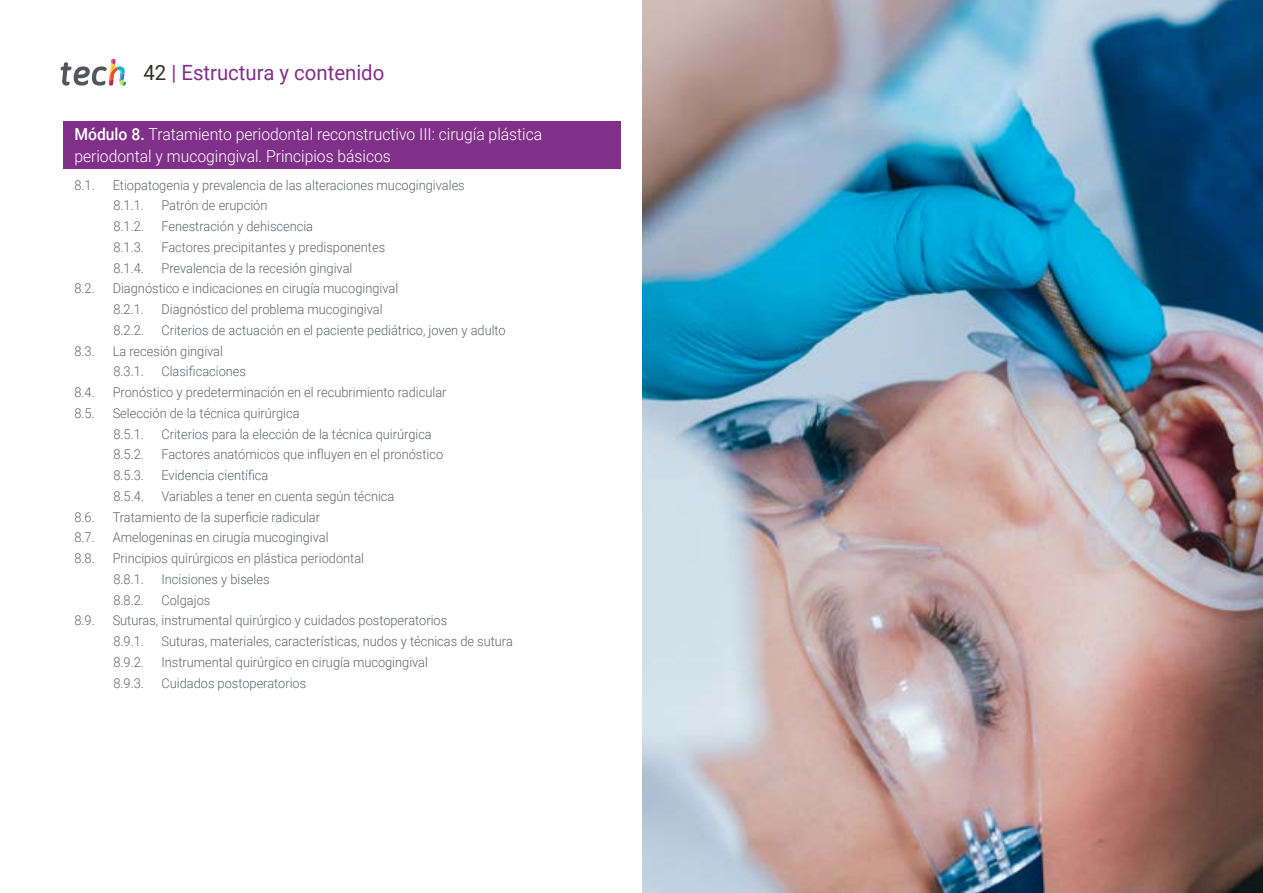
<style>
.page{position:relative;width:1263px;height:893px;background:#fff}
.page>*{position:absolute;margin:0;border:0;box-sizing:border-box;transform-origin:0 0}
.t1{font:21px "Roboto";color:#813089}
.t2{font:300 16.5px/22.5px "Roboto";color:#fff;scale:.95 1}
.t3{font:300 13.5px/20.7px "Roboto";color:#61646a;scale:.95 1}
.s1{color:#312e20}
.s2{font-weight:500}
</style>
<div class="page">
<svg style="left:61px;top:59px;width:65px;height:27px"></svg>
<div style="left:63px;top:121px;width:558px;height:48px;background:#813089"></div>
<img style="left:642px;top:0;width:621px;height:893px">
<h1 class="t1" style="left:144px;top:57px;width:242px"><span class="s1">42</span> | Estructura y contenido</h1>
<p class="t2" style="left:74px;top:122px;width:494px"><span class="s2">Módulo 8.</span> Tratamiento periodontal reconstructivo III: cirugía plástica periodontal y mucogingival. Principios básicos</p>
<p class="t3" style="left:74px;top:174px;width:23px">8.1.</p>
<p class="t3" style="left:113px;top:174px;width:372px">Etiopatogenia y prevalencia de las alteraciones mucogingivales<br>8.1.1.</p>
<p class="t3" style="left:161px;top:195px;width:113px">Patrón de erupción</p>
<p class="t3" style="left:113px;top:215px;width:34px">8.1.2.</p>
<p class="t3" style="left:161px;top:215px;width:161px">Fenestración y dehiscencia</p>
<p class="t3" style="left:113px;top:236px;width:34px">8.1.3.</p>
<p class="t3" style="left:161px;top:236px;width:237px">Factores precipitantes y predisponentes</p>
<p class="t3" style="left:113px;top:257px;width:34px">8.1.4.</p>
<p class="t3" style="left:161px;top:257px;width:203px">Prevalencia de la recesión gingival</p>
<p class="t3" style="left:74px;top:278px;width:23px">8.2.</p>
<p class="t3" style="left:113px;top:278px;width:302px">Diagnóstico e indicaciones en cirugía mucogingival<br>8.2.1.</p>
<p class="t3" style="left:161px;top:298px;width:234px">Diagnóstico del problema mucogingival</p>
<p class="t3" style="left:113px;top:319px;width:34px">8.2.2.</p>
<p class="t3" style="left:161px;top:319px;width:364px">Criterios de actuación en el paciente pediátrico, joven y adulto</p>
<p class="t3" style="left:74px;top:340px;width:23px">8.3.</p>
<p class="t3" style="left:113px;top:340px;width:118px">La recesión gingival<br>8.3.1.</p>
<p class="t3" style="left:161px;top:361px;width:91px">Clasificaciones</p>
<p class="t3" style="left:74px;top:381px;width:23px">8.4.</p>
<p class="t3" style="left:113px;top:381px;width:353px">Pronóstico y predeterminación en el recubrimiento radicular</p>
<p class="t3" style="left:74px;top:402px;width:23px">8.5.</p>
<p class="t3" style="left:113px;top:402px;width:198px">Selección de la técnica quirúrgica<br>8.5.1.</p>
<p class="t3" style="left:161px;top:423px;width:286px">Criterios para la elección de la técnica quirúrgica</p>
<p class="t3" style="left:113px;top:444px;width:34px">8.5.2.</p>
<p class="t3" style="left:161px;top:444px;width:298px">Factores anatómicos que influyen en el pronóstico</p>
<p class="t3" style="left:113px;top:464px;width:34px">8.5.3.</p>
<p class="t3" style="left:161px;top:464px;width:114px">Evidencia científica</p>
<p class="t3" style="left:113px;top:485px;width:34px">8.5.4.</p>
<p class="t3" style="left:161px;top:485px;width:247px">Variables a tener en cuenta según técnica</p>
<p class="t3" style="left:74px;top:506px;width:23px">8.6.</p>
<p class="t3" style="left:113px;top:506px;width:220px">Tratamiento de la superficie radicular</p>
<p class="t3" style="left:74px;top:527px;width:23px">8.7.</p>
<p class="t3" style="left:113px;top:527px;width:229px">Amelogeninas en cirugía mucogingival</p>
<p class="t3" style="left:74px;top:547px;width:23px">8.8.</p>
<p class="t3" style="left:113px;top:547px;width:266px">Principios quirúrgicos en plástica periodontal<br>8.8.1.</p>
<p class="t3" style="left:161px;top:568px;width:115px">Incisiones y biseles</p>
<p class="t3" style="left:113px;top:589px;width:34px">8.8.2.</p>
<p class="t3" style="left:161px;top:589px;width:53px">Colgajos</p>
<p class="t3" style="left:74px;top:610px;width:23px">8.9.</p>
<p class="t3" style="left:113px;top:610px;width:354px">Suturas, instrumental quirúrgico y cuidados postoperatorios<br>8.9.1.</p>
<p class="t3" style="left:161px;top:630px;width:371px">Suturas, materiales, características, nudos y técnicas de sutura</p>
<p class="t3" style="left:113px;top:651px;width:34px">8.9.2.</p>
<p class="t3" style="left:161px;top:651px;width:282px">Instrumental quirúrgico en cirugía mucogingival</p>
<p class="t3" style="left:113px;top:672px;width:34px">8.9.3.</p>
<p class="t3" style="left:161px;top:672px;width:154px">Cuidados postoperatorios</p>
</div>
